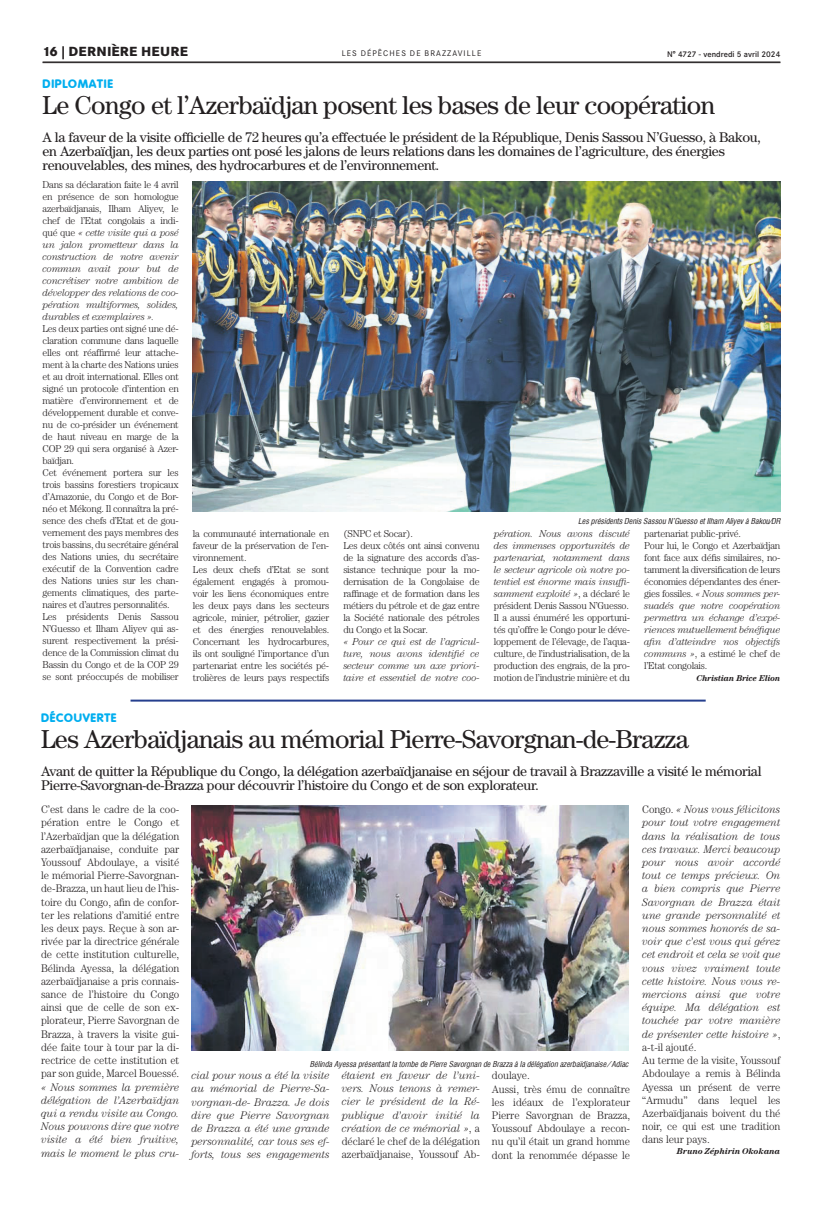
<style>
.page{position:relative;width:823px;height:1205px;background:#fff}
.page>*{position:absolute;margin:0;border:0;box-sizing:border-box;transform-origin:0 0}
.t1{font:26px "Century";letter-spacing:-.025em;color:#231f20}
.t2{font:14px/14px "Century";letter-spacing:-.02em;color:#231f20}
.t3{font:800 13px "Corporate SBQ";letter-spacing:.02em;color:#231f20}
.t4{font:800 12px "Corporate Rounded";letter-spacing:.06em;color:#00aeef}
.t5{font:italic 300 11px/13.2px "Century";letter-spacing:-.005em;color:#231f20;text-align:justify;scale:.96 1}
.t6{font:300 11px/13.2px "Century";letter-spacing:-.005em;color:#231f20;text-align:justify;scale:.96 1}
.t7{font:300 10px/12px "Century";letter-spacing:-.025em;color:#231f20}
.t8{font:italic 300 10px/12px "Century";letter-spacing:-.025em;color:#231f20;text-align:justify}
.t9{font:italic 700 8.5px "Century";color:#231f20}
.t10{font:italic 700 8.5px "Century";letter-spacing:-.025em;color:#231f20}
.t11{font:italic 8px "Corporate Condensed";color:#231f20}
.t12{font:500 8px "Corporate SBQ";color:#231f20}
.t13{font:8px "Corporate SBQ";letter-spacing:.135em;color:#231f20}
.s1{font-style:normal}
.s2{font-style:italic}
</style>
<div class="page">
<hr style="left:43px;top:62px;width:737px;height:1px;background:#231f20">
<img style="left:191px;top:805px;width:437px;height:246px">
<hr style="left:130px;top:699px;width:575px;height:2px;background:#253f8e">
<img style="left:193px;top:181px;width:587px;height:331px">
<h3 class="t3" style="left:43px;top:43px;width:147px">16 | DERNIÈRE HEURE</h3>
<p class="t13" style="left:341px;top:49px;width:141px">LES DÉPÊCHES DE BRAZZAVILLE</p>
<p class="t12" style="left:666px;top:49px;width:115px">N° 4727 - vendredi 5 avril 2024</p>
<p class="t4" style="left:43px;top:77px;width:72px">DIPLOMATIE</p>
<h1 class="t1" style="left:43px;top:90px;width:673px">Le Congo et l’Azerbaïdjan posent les bases de leur coopération</h1>
<p class="t2" style="left:43px;top:130px;width:719px">A la faveur de la visite officielle de 72 heures qu’a effectuée le président de la République, Denis Sassou N’Guesso, à Bakou, en Azerbaïdjan, les deux parties ont posé les jalons de leurs relations dans les domaines de l’agriculture, des énergies renouvelables, des mines, des hydrocarbures et de l’environnement.</p>
<p class="t8" style="left:43px;top:178px;width:138px"><span class="s1">Dans sa déclaration faite le 4 avril en présence de son homologue azerbaïdjanais, Ilham Aliyev, le chef de l’Etat congolais a indi&shy;qué que</span> « cette visite qui a posé un jalon prometteur dans la construction de notre avenir commun avait pour but de concrétiser notre ambition de développer des relations de coo&shy;pération multiformes, solides, durables et exemplaires ».</p>
<p class="t7" style="left:43px;top:322px;width:138px">Les deux parties ont signé une dé&shy;claration commune dans laquelle elles ont réaffirmé leur attache&shy;ment à la charte des Nations unies et au droit international. Elles ont signé un protocole d’intention en matière d’environnement et de développement durable et conve&shy;nu de co-présider un événement de haut niveau en marge de la<br>COP 29 qui sera organisé à Azer&shy;baïdjan.<br>Cet événement portera sur les trois bassins forestiers tropicaux d’Amazonie, du Congo et de Bor&shy;néo et Mékong. Il connaîtra la pré&shy;sence des chefs d’Etat et de gou&shy;vernement des pays membres des trois bassins, du secrétaire général des Nations unies, du secrétaire exécutif de la Convention cadre des Nations unies sur les chan&shy;gements climatiques, des parte&shy;naires et d’autres personnalités.<br>Les présidents Denis Sassou<br>N’Guesso et Ilham Aliyev qui as&shy;surent respectivement la prési&shy;dence de la Commission climat du<br>Bassin du Congo et de la COP 29 se sont préoccupés de mobiliser</p>
<p class="t7" style="left:193px;top:528px;width:138px">la communauté internationale en faveur de la préservation de l’en&shy;vironnement.<br>Les deux chefs d’Etat se sont également engagés à promou&shy;voir les liens économiques entre les deux pays dans les secteurs agricole, minier, pétrolier, gazier et des énergies renouvelables.<br>Concernant les hydrocarbures, ils ont souligné l’importance d’un partenariat entre les sociétés pé&shy;trolières de leurs pays respectifs</p>
<p class="t7" style="left:343px;top:528px;width:138px">(SNPC et Socar).<br>Les deux côtés ont ainsi convenu de la signature des accords d’as&shy;sistance technique pour la mo&shy;dernisation de la Congolaise de raffinage et de formation dans les métiers du pétrole et de gaz entre la Société nationale des pétroles du Congo et la Socar.</p>
<p class="t8" style="left:343px;top:636px;width:138px">« Pour ce qui est de l’agricul&shy;ture, nous avons identifié ce secteur comme un axe priori&shy;taire et essentiel de notre coo-</p>
<p class="t11" style="left:577px;top:517px;width:204px">Les présidents Denis Sassou N’Guesso et Ilham Aliyev à Bakou/DR</p>
<p class="t7" style="left:493px;top:528px;width:138px;text-align:justify"><span class="s2">pération. Nous avons discuté des immenses opportunités de partenariat, notamment dans le secteur agricole où notre po&shy;tentiel est énorme mais insuffi&shy;samment exploité »</span>, a déclaré le président Denis Sassou N’Guesso.<br>Il a aussi énuméré les opportuni&shy;tés qu’offre le Congo pour le déve&shy;loppement de l’élevage, de l’aqua&shy;culture, de l’industrialisation, de la production des engrais, de la pro&shy;motion de l’industrie minière et du</p>
<p class="t7" style="left:643px;top:528px;width:138px">partenariat public-privé.<br>Pour lui, le Congo et Azerbaïdjan font face aux défis similaires, no&shy;tamment la diversification de leurs économies dépendantes des éner&shy;gies fossiles. <span class="s2">« Nous sommes per&shy;suadés que notre coopération permettra un échange d’expé&shy;riences mutuellement bénéfique afin d’atteindre nos objectifs communs »</span>, a estimé le chef de l’Etat congolais.</p>
<p class="t10" style="left:696px;top:673px;width:85px">Christian Brice Elion</p>
<p class="t4" style="left:41px;top:710px;width:77px">DÉCOUVERTE</p>
<h1 class="t1" style="left:41px;top:723px;width:648px">Les Azerbaïdjanais au mémorial Pierre-Savorgnan-de-Brazza</h1>
<h2 class="t2" style="left:41px;top:764px;width:721px">Avant de quitter la République du Congo, la délégation azerbaïdjanaise en séjour de travail à Brazzaville a visité le mémorial<br>Pierre-Savorgnan-de-Brazza pour découvrir l’histoire du Congo et de son explorateur.</h2>
<p class="t6" style="left:41px;top:803px;width:145px">C’est dans le cadre de la coo&shy;pération entre le Congo et l’Azerbaïdjan que la délégation azerbaïdjanaise, conduite par Youssouf Abdoulaye, a visité le mémorial Pierre-Savorgnan&shy;de-Brazza, un haut lieu de l’his&shy;toire du Congo, afin de confor&shy;ter les relations d’amitié entre les deux pays. Reçue à son ar&shy;rivée par la directrice générale de cette institution culturelle, Bélinda Ayessa, la délégation azerbaïdjanaise a pris connais&shy;sance de l’histoire du Congo ainsi que de celle de son ex&shy;plorateur, Pierre Savorgnan de Brazza, à travers la visite gui&shy;dée faite tour à tour par la di&shy;rectrice de cette institution et par son guide, Marcel Bouessé.</p>
<p class="t5" style="left:41px;top:1080px;width:145px">« Nous sommes la première délégation de l’Azerbaïdjan qui a rendu visite au Congo.<br>Nous pouvons dire que notre visite a été bien fruitive, mais le moment le plus cru-</p>
<p class="t5" style="left:191px;top:1069px;width:145px">cial pour nous a été la visite au mémorial de Pierre-Sa&shy;vorgnan-de- Brazza. Je dois dire que Pierre Savorgnan de Brazza a été une grande personnalité, car tous ses ef&shy;forts, tous ses engagements</p>
<p class="t5" style="left:341px;top:1068px;width:145px">étaient en faveur de l’uni&shy;vers. Nous tenons à remer&shy;cier le président de la Ré&shy;publique d’avoir initié la création de ce mémorial »<span class="s1">, a déclaré le chef de la délégation azerbaïdjanaise, Youssouf Ab-</span></p>
<p class="t6" style="left:491px;top:1069px;width:145px;text-align:left">doulaye.<br>Aussi, très ému de connaître les idéaux de l’explorateur<br>Pierre Savorgnan de Brazza,<br>Youssouf Abdoulaye a recon&shy;nu qu’il était un grand homme dont la renommée dépasse le</p>
<p class="t11" style="left:310px;top:1059px;width:320px">Bélinda Ayessa présentant la tombe de Pierre Savorgnan de Brazza à la délégation azerbaïdjanaise / Adiac</p>
<p class="t5" style="left:641px;top:803px;width:145px;text-align:left"><span class="s1">Congo.</span> « Nous vous félicitons pour tout votre engagement dans la réalisation de tous ces travaux. Merci beaucoup pour nous avoir accordé tout ce temps précieux. On a bien compris que Pierre<br>Savorgnan de Brazza était une grande personnalité et nous sommes honorés de sa&shy;voir que c’est vous qui gérez cet endroit et cela se voit que vous vivez vraiment toute cette histoire. Nous vous re&shy;mercions ainsi que votre équipe. Ma délégation est touchée par votre manière de présenter cette histoire »<span class="s1">, a-t-il ajouté.<br>Au terme de la visite, Youssouf<br>Abdoulaye a remis à Bélinda<br>Ayessa un présent de verre “Armudu” dans lequel les<br>Azerbaïdjanais boivent du thé noir, ce qui est une tradition dans leur pays.</span></p>
<p class="t9" style="left:676px;top:1146px;width:105px">Bruno Zéphirin Okokana</p>
</div>
